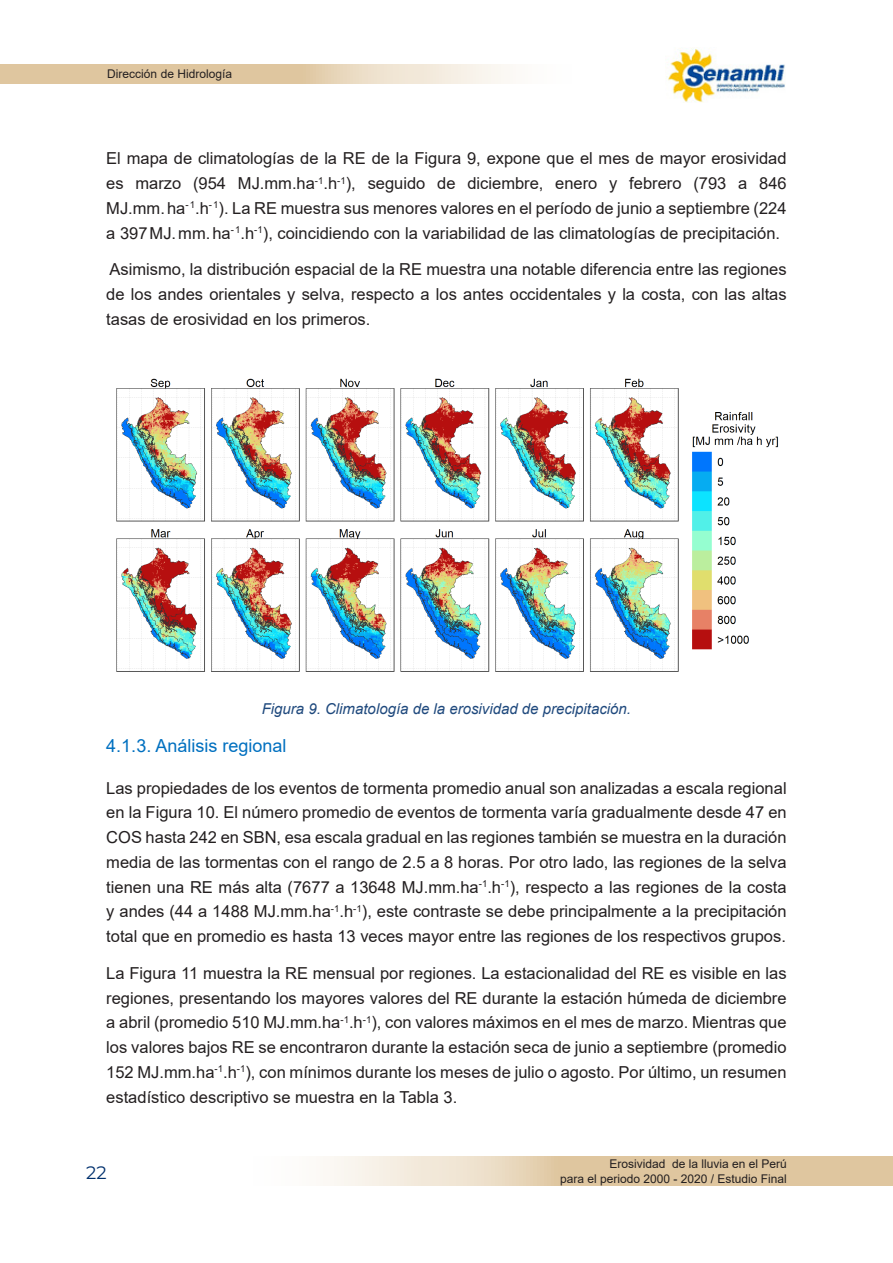
<style>
.page{position:relative;width:893px;height:1263px;background:#fff}
.page>*{position:absolute;margin:0;border:0;box-sizing:border-box;transform-origin:0 0}
.t1{font:18px "Arial";color:#0070c0}
.t2{font:18px "Montserrat";color:#00306d}
.t3{font:16.5px/24.8px "Arial";color:#231f20;text-align:justify}
.t4{font:italic 15px "Arial";color:#1f497d}
.t5{font:12px "Arial";color:#231f20}
</style>
<div class="page">
<svg style="left:323px;top:1156px;width:570px;height:30px;background:#e6d2b4"></svg>
<svg style="left:1px;top:64px;width:509px;height:20px;background:#e5d2b4"></svg>
<img style="left:666px;top:47px;width:119px;height:56px">
<img style="left:116px;top:378px;width:662px;height:294px">
<p class="t5" style="left:107px;top:66px;width:126px">Dirección de Hidrología</p>
<p class="t3" style="left:106px;top:146px;width:682px">El mapa de climatologías de la RE de la Figura 9, expone que el mes de mayor erosividad es marzo (954 MJ.mm.ha<sup>-1</sup>.h<sup>-1</sup>), seguido de diciembre, enero y febrero (793 a 846<br>MJ.mm.ha<sup>-1</sup>.h<sup>-1</sup>). La RE muestra sus menores valores en el período de junio a septiembre (224 a 397MJ.mm.ha<sup>-1</sup>.h<sup>-1</sup>), coincidiendo con la variabilidad de las climatologías de precipitación.</p>
<p class="t3" style="left:106px;top:257px;width:682px">Asimismo, la distribución espacial de la RE muestra una notable diferencia entre las regiones de los andes orientales y selva, respecto a los antes occidentales y la costa, con las altas tasas de erosividad en los primeros.</p>
<p class="t4" style="left:262px;top:698px;width:371px">Figura 9. Climatología de la erosividad de precipitación.</p>
<p class="t1" style="left:106px;top:733px;width:182px">4.1.3. Análisis regional</p>
<p class="t3" style="left:106px;top:775px;width:682px">Las propiedades de los eventos de tormenta promedio anual son analizadas a escala regional en la Figura 10. El número promedio de eventos de tormenta varía gradualmente desde 47 en COS hasta 242 en SBN, esa escala gradual en las regiones también se muestra en la duración media de las tormentas con el rango de 2.5 a 8 horas. Por otro lado, las regiones de la selva tienen una RE más alta (7677 a 13648 MJ.mm.ha<sup>-1</sup>.h<sup>-1</sup>), respecto a las regiones de la costa y andes (44 a 1488 MJ.mm.ha<sup>-1</sup>.h<sup>-1</sup>), este contraste se debe principalmente a la precipitación total que en promedio es hasta 13 veces mayor entre las regiones de los respectivos grupos.</p>
<p class="t3" style="left:106px;top:961px;width:682px">La Figura 11 muestra la RE mensual por regiones. La estacionalidad del RE es visible en las regiones, presentando los mayores valores del RE durante la estación húmeda de diciembre a abril (promedio 510 MJ.mm.ha<sup>-1</sup>.h<sup>-1</sup>), con valores máximos en el mes de marzo. Mientras que los valores bajos RE se encontraron durante la estación seca de junio a septiembre (promedio 152 MJ.mm.ha<sup>-1</sup>.h<sup>-1</sup>), con mínimos durante los meses de julio o agosto. Por último, un resumen estadístico descriptivo se muestra en la Tabla 3.</p>
<p class="t2" style="left:86px;top:1160px;width:22px">22</p>
<p class="t5" style="left:609px;top:1155px;width:179px">Erosividad de la lluvia en el Perú</p>
<p class="t5" style="left:560px;top:1170px;width:228px">para el periodo 2000 - 2020 / Estudio Final</p>
</div>
